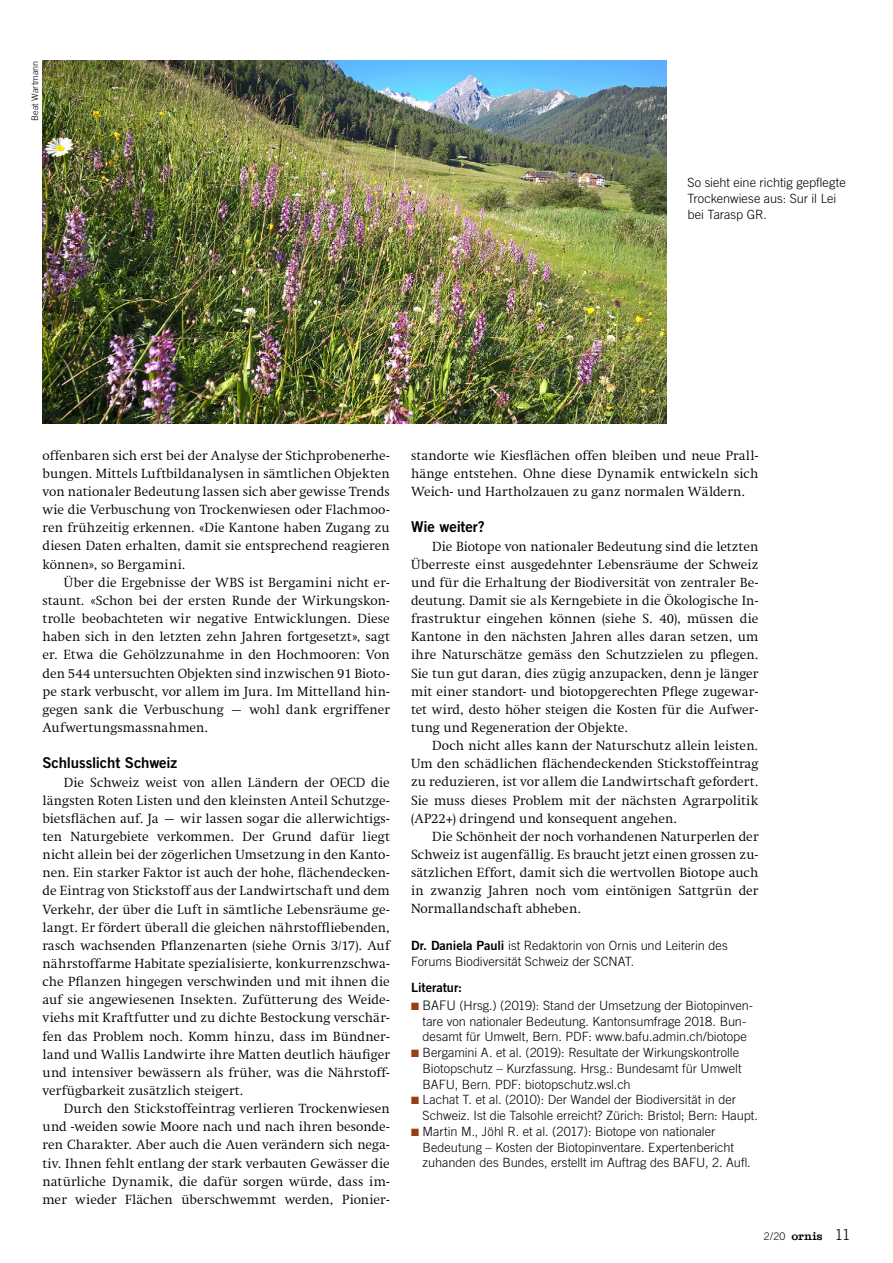
<style>
.page{position:relative;width:893px;height:1263px;background:#fff}
.page>*{position:absolute;margin:0;border:0;box-sizing:border-box;transform-origin:0 0}
.t1{font:15px "Trade Gothic LT Std Bd 2";letter-spacing:-.015em;color:#000}
.t2{font:300 13.5px/18.1px "Swift LT Std";letter-spacing:.01em;color:#000;text-align:justify}
.t3{font:300 12.75px/15.8px "Trade Gothic LT Std";color:#000}
.t4{font:12.75px "Trade Gothic LT Std Bd 2";color:#000}
.t5{font:500 12px "Clarendon Com";letter-spacing:.02em;color:#000}
.t6{font:300 9px "Trade Gothic LT Std";letter-spacing:.01em;color:#000}
.s1{font-family:"Trade Gothic LT Std Bd 2";font-weight:400}
.s2{color:#983f10}
.s3{font-size:13.2px}
.s4{font-family:"Trade Gothic LT Std";font-weight:300;font-size:10.5px}
.s5{font-family:"Trade Gothic LT Std";font-weight:300;font-size:15px}
</style>
<div class="page">
<img style="left:43px;top:61px;width:623px;height:362px">
<p class="t6" style="left:30px;top:121px;width:62px;rotate:-90deg">Beat Wartmann</p>
<p class="t3" style="left:687px;top:175px;width:160px">So sieht eine richtig gepflegte<br>Trockenwiese aus: Sur il Lei bei Tarasp GR.</p>
<p class="t2" style="left:43px;top:446px;width:349px">offenbaren sich erst bei der Analyse der Stichprobenerhe&shy;bungen. Mittels Luftbildanalysen in sämtlichen Objekten von nationaler Bedeutung lassen sich aber gewisse Trends wie die Verbuschung von Trockenwiesen oder Flachmoo&shy;ren frühzeitig erkennen. «Die Kantone haben Zugang zu diesen Daten erhalten, damit sie entsprechend reagieren können», so Bergamini.</p>
<p class="t2" style="left:43px;top:573px;width:349px;text-indent:21px">Über die Ergebnisse der WBS ist Bergamini nicht er&shy;staunt. «Schon bei der ersten Runde der Wirkungskon&shy;trolle beobachteten wir negative Entwicklungen. Diese haben sich in den letzten zehn Jahren fortgesetzt», sagt er. Etwa die Gehölzzunahme in den Hochmooren: Von den 544 untersuchten Objekten sind inzwischen 91 Bioto&shy;pe stark verbuscht, vor allem im Jura. Im Mittelland hin&shy;gegen sank die Verbuschung – wohl dank ergriffener Aufwertungsmassnahmen.</p>
<p class="t1" style="left:43px;top:754px;width:136px">Schlusslicht Schweiz</p>
<p class="t2" style="left:43px;top:773px;width:349px;text-indent:21px">Die Schweiz weist von allen Ländern der OECD die längsten Roten Listen und den kleinsten Anteil Schutzge&shy;bietsflächen auf. Ja – wir lassen sogar die allerwichtigs&shy;ten Naturgebiete verkommen. Der Grund dafür liegt nicht allein bei der zögerlichen Umsetzung in den Kanto&shy;nen. Ein starker Faktor ist auch der hohe, flächendecken&shy;de Eintrag von Stickstoff aus der Landwirtschaft und dem Verkehr, der über die Luft in sämtliche Lebensräume ge&shy;langt. Er fördert überall die gleichen nährstoffliebenden, rasch wachsenden Pflanzenarten (siehe Ornis 3/17). Auf nährstoffarme Habitate spezialisierte, konkurrenzschwa&shy;che Pflanzen hingegen verschwinden und mit ihnen die auf sie angewiesenen Insekten. Zufütterung des Weide&shy;viehs mit Kraftfutter und zu dichte Bestockung verschär&shy;fen das Problem noch. Komm hinzu, dass im Bündner&shy;land und Wallis Landwirte ihre Matten deutlich häufiger und intensiver bewässern als früher, was die Nährstoff&shy;verfügbarkeit zusätzlich steigert.</p>
<p class="t2" style="left:43px;top:1100px;width:349px;text-indent:21px">Durch den Stickstoffeintrag verlieren Trockenwiesen und -weiden sowie Moore nach und nach ihren besonde&shy;ren Charakter. Aber auch die Auen verändern sich nega&shy;tiv. Ihnen fehlt entlang der stark verbauten Gewässer die natürliche Dynamik, die dafür sorgen würde, dass im&shy;mer wieder Flächen überschwemmt werden, Pionier-</p>
<p class="t2" style="left:411px;top:446px;width:349px">standorte wie Kiesflächen offen bleiben und neue Prall&shy;hänge entstehen. Ohne diese Dynamik entwickeln sich Weich- und Hartholzauen zu ganz normalen Wäldern.</p>
<p class="t1" style="left:411px;top:518px;width:75px">Wie weiter?</p>
<p class="t2" style="left:411px;top:537px;width:349px;text-indent:21px">Die Biotope von nationaler Bedeutung sind die letzten Überreste einst ausgedehnter Lebensräume der Schweiz und für die Erhaltung der Biodiversität von zentraler Be&shy;deutung. Damit sie als Kerngebiete in die Ökologische In&shy;frastruktur eingehen können (siehe S. 40), müssen die Kantone in den nächsten Jahren alles daran setzen, um ihre Naturschätze gemäss den Schutzzielen zu pflegen.<br>Sie tun gut daran, dies zügig anzupacken, denn je länger mit einer standort- und biotopgerechten Pflege zugewar&shy;tet wird, desto höher steigen die Kosten für die Aufwer&shy;tung und Regeneration der Objekte.</p>
<p class="t2" style="left:411px;top:737px;width:349px;text-indent:21px">Doch nicht alles kann der Naturschutz allein leisten.<br>Um den schädlichen flächendeckenden Stickstoffeintrag zu reduzieren, ist vor allem die Landwirtschaft gefordert.<br>Sie muss dieses Problem mit der nächsten Agrarpolitik (AP22+) dringend und konsequent angehen.</p>
<p class="t2" style="left:411px;top:827px;width:349px;text-indent:21px">Die Schönheit der noch vorhandenen Naturperlen der Schweiz ist augenfällig. Es braucht jetzt einen grossen zu&shy;sätzlichen Effort, damit sich die wertvollen Biotope auch in zwanzig Jahren noch vom eintönigen Sattgrün der Normallandschaft abheben.</p>
<p class="t3" style="left:411px;top:937px;width:318px"><span class="s1">Dr. Daniela Pauli</span> ist Redaktorin von Ornis und Leiterin des<br>Forums Biodiversität Schweiz der SCNAT.</p>
<p class="t4" style="left:411px;top:979px;width:53px">Literatur:</p>
<p class="t3" style="left:411px;top:997px;width:344px;text-align:center"><span class="s2">■</span> <span class="s3">BAFU</span> (Hrsg.) (2019): Stand der Umsetzung der Biotopinven&shy;tare von nationaler Bedeutung. Kantonsumfrage 2018. Bun&shy;desamt für Umwelt, Bern. PDF: www.bafu.admin.ch/biotope</p>
<p class="t3" style="left:423px;top:1044px;width:320px;text-indent:-12px"><span class="s2">■</span> Bergamini A. et al. (2019): Resultate der Wirkungskontrolle<br>Biotopschutz – Kurzfassung. Hrsg.: Bundesamt für Umwelt<br>BAFU, Bern. PDF: biotopschutz.wsl.ch</p>
<p class="t3" style="left:423px;top:1092px;width:337px;text-indent:-12px"><span class="s2">■</span> Lachat T. et al. (2010): Der Wandel der Biodiversität in der<br>Schweiz. Ist die Talsohle erreicht? Zürich: Bristol; Bern: Haupt.</p>
<p class="t3" style="left:423px;top:1123px;width:330px;text-indent:-12px"><span class="s2">■</span> Martin M., Jöhl R. et al. (2017): Biotope von nationaler<br>Bedeutung – Kosten der Biotopinventare. Expertenbericht zuhanden des Bundes, erstellt im Auftrag des BAFU, 2. Aufl.</p>
<p class="t5" style="left:764px;top:1229px;width:88px"><span class="s4">2/20</span> ornis <span class="s5">11</span></p>
</div>
